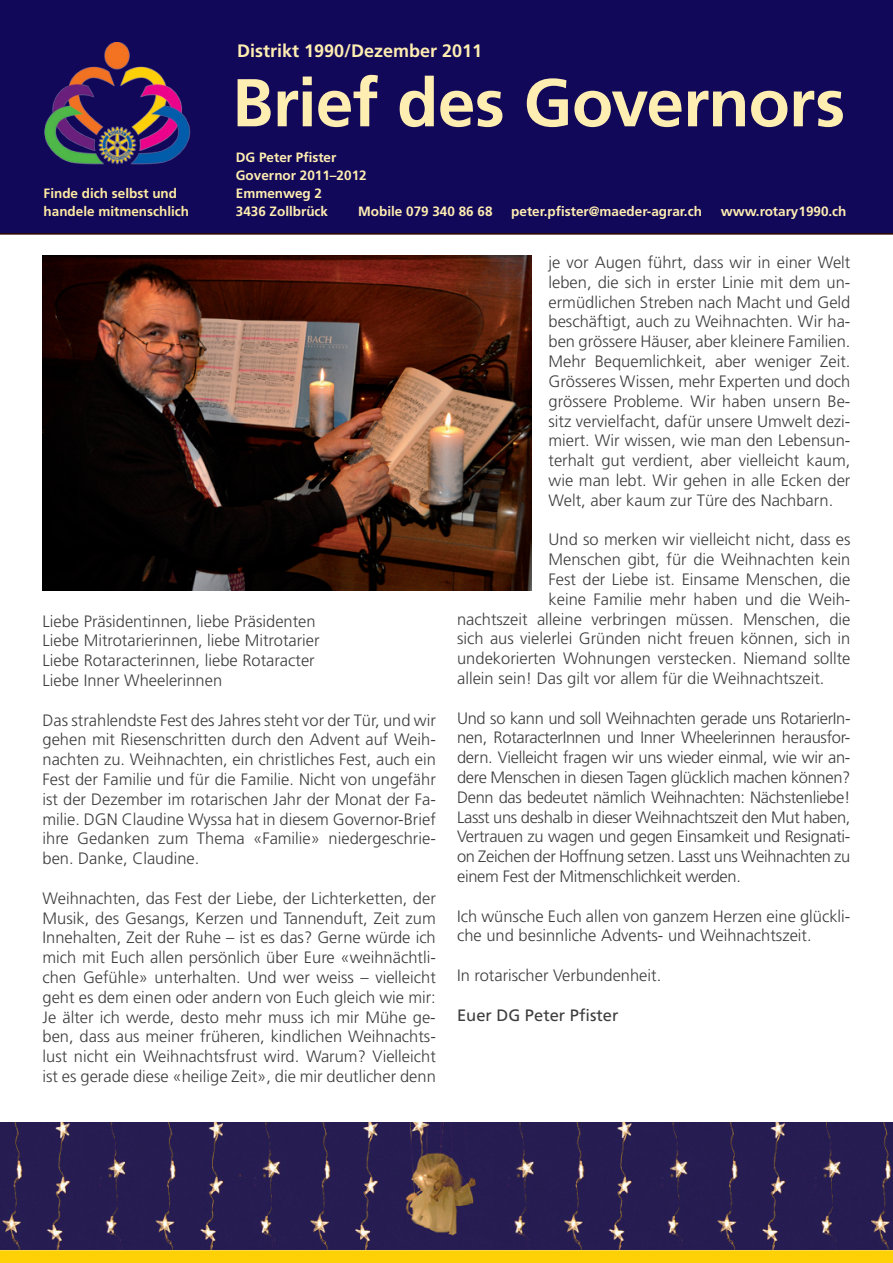
<style>
.page{position:relative;width:893px;height:1263px;background:#fff}
.page>*{position:absolute;margin:0;border:0;box-sizing:border-box;transform-origin:0 0}
.t1{font:700 67.5px "Frutiger";letter-spacing:-.015em;color:#ffeeb1}
.t2{font:700 18px "Frutiger";color:#ffeeb1}
.t3{font:300 16.5px/19.8px "Frutiger";color:#3e3e3f;text-align:justify}
.t4{font:16.5px "Frutiger";color:#3e3e3f}
.t5{font:700 13.5px/18px "Frutiger";color:#ffeeb1}
.t6{font:700 13.5px/18px "Frutiger";color:#ffeba2}
</style>
<div class="page">
<img style="left:0;top:1123px;width:893px;height:127px">
<div style="left:0;top:1250px;width:893px;height:13px;background:#fed006"></div>
<div style="left:0;top:0;width:893px;height:235px;background:#120859"></div>
<img style="left:42px;top:43px;width:148px;height:123px">
<img style="left:43px;top:256px;width:488px;height:334px">
<p class="t6" style="left:44px;top:184px;width:147px">Finde dich selbst und handele mitmenschlich</p>
<p class="t2" style="left:237px;top:40px;width:247px">Distrikt 1990/Dezember 2011</p>
<h1 class="t1" style="left:232px;top:63px;width:615px">Brief des Governors</h1>
<p class="t5" style="left:236px;top:148px;width:132px">DG Peter Pfister<br>Governor 2011–2012<br>Emmenweg 2<br>3436 Zollbrück</p>
<p class="t5" style="left:358px;top:202px;width:136px">Mobile 079 340 86 68</p>
<p class="t5" style="left:511px;top:202px;width:192px">peter.pfister@maeder-agrar.ch</p>
<p class="t5" style="left:721px;top:202px;width:127px">www.rotary1990.ch</p>
<p class="t3" style="left:43px;top:611px;width:279px;text-align:left">Liebe Präsidentinnen, liebe Präsidenten Liebe Mitrotarierinnen, liebe Mitrotarier Liebe Rotaracterinnen, liebe Rotaracter Liebe Inner Wheelerinnen</p>
<p class="t3" style="left:43px;top:710px;width:395px">Das strahlendste Fest des Jahres steht vor der Tür, und wir gehen mit Riesenschritten durch den Advent auf Weih&shy;nachten zu. Weihnachten, ein christliches Fest, auch ein Fest der Familie und für die Familie. Nicht von ungefähr ist der Dezember im rotarischen Jahr der Monat der Fa&shy;milie. DGN Claudine Wyssa hat in diesem Governor-Brief ihre Gedanken zum Thema «Familie» niedergeschrie&shy;ben. Danke, Claudine.</p>
<p class="t3" style="left:43px;top:888px;width:395px">Weihnachten, das Fest der Liebe, der Lichterketten, der Musik, des Gesangs, Kerzen und Tannenduft, Zeit zum Innehalten, Zeit der Ruhe – ist es das? Gerne würde ich mich mit Euch allen persönlich über Eure «weihnächtli&shy;chen Gefühle» unterhalten. Und wer weiss – vielleicht geht es dem einen oder andern von Euch gleich wie mir:<br>Je älter ich werde, desto mehr muss ich mir Mühe ge&shy;ben, dass aus meiner früheren, kindlichen Weihnachts&shy;lust nicht ein Weihnachtsfrust wird. Warum? Vielleicht ist es gerade diese «heilige Zeit», die mir deutlicher denn</p>
<p class="t3" style="left:549px;top:252px;width:303px">je vor Augen führt, dass wir in einer Welt leben, die sich in erster Linie mit dem un&shy;ermüdlichen Streben nach Macht und Geld beschäftigt, auch zu Weihnachten. Wir ha&shy;ben grössere Häuser, aber kleinere Familien.<br>Mehr Bequemlichkeit, aber weniger Zeit.<br>Grösseres Wissen, mehr Experten und doch grössere Probleme. Wir haben unsern Be&shy;sitz vervielfacht, dafür unsere Umwelt dezi&shy;miert. Wir wissen, wie man den Lebensun&shy;terhalt gut verdient, aber vielleicht kaum, wie man lebt. Wir gehen in alle Ecken der Welt, aber kaum zur Türe des Nachbarn.</p>
<p class="t3" style="left:549px;top:530px;width:303px">Und so merken wir vielleicht nicht, dass es</p>
<p class="t3" style="left:549px;top:549px;width:303px">Menschen gibt, für die Weihnachten kein</p>
<p class="t3" style="left:549px;top:569px;width:303px">Fest der Liebe ist. Einsame Menschen, die</p>
<p class="t3" style="left:549px;top:589px;width:303px">keine Familie mehr haben und die Weih-</p>
<p class="t3" style="left:457px;top:609px;width:395px">nachtszeit alleine verbringen müssen. Menschen, die</p>
<p class="t3" style="left:457px;top:629px;width:395px">sich aus vielerlei Gründen nicht freuen können, sich in</p>
<p class="t3" style="left:457px;top:648px;width:395px">undekorierten Wohnungen verstecken. Niemand sollte</p>
<p class="t3" style="left:457px;top:668px;width:369px">allein sein! Das gilt vor allem für die Weihnachtszeit.</p>
<p class="t3" style="left:457px;top:708px;width:395px">Und so kann und soll Weihnachten gerade uns RotarierIn&shy;nen, RotaracterInnen und Inner Wheelerinnen herausfor&shy;dern. Vielleicht fragen wir uns wieder einmal, wie wir an&shy;dere Menschen in diesen Tagen glücklich machen können?<br>Denn das bedeutet nämlich Weihnachten: Nächstenliebe!<br>Lasst uns deshalb in dieser Weihnachtszeit den Mut haben, Vertrauen zu wagen und gegen Einsamkeit und Resignati&shy;on Zeichen der Hoffnung setzen. Lasst uns Weihnachten zu einem Fest der Mitmenschlichkeit werden.</p>
<p class="t3" style="left:457px;top:906px;width:395px">Ich wünsche Euch allen von ganzem Herzen eine glückli&shy;che und besinnliche Advents- und Weihnachtszeit.</p>
<p class="t3" style="left:457px;top:965px;width:206px">In rotarischer Verbundenheit.</p>
<p class="t4" style="left:457px;top:1005px;width:163px">Euer DG Peter Pfister</p>
</div>
